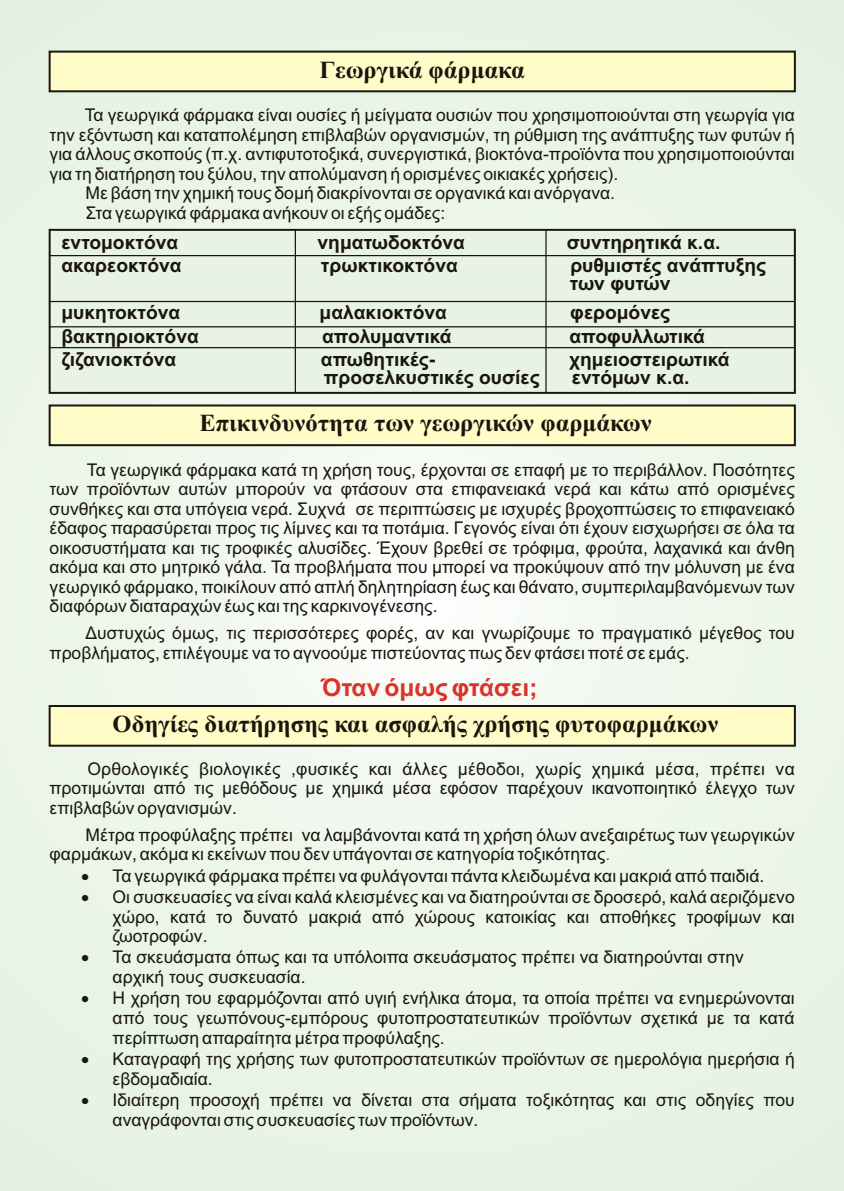
<style>
.page{position:relative;width:844px;height:1191px;background:#fff}
.page>*{position:absolute;margin:0;border:0;box-sizing:border-box;transform-origin:0 0}
.t1{font:700 24.5px "Times New Roman";color:#1a150f}
.t2{font:700 24.5px "Arial";color:#dc3228}
.t3{font:700 19.25px/17.7px "Arial";color:#1a150f}
.t4{font:17.5px/19.6px "Arial";color:#1a150f}
.s1{color:#dc3228}
</style>
<div class="page">
<svg style="left:48px;top:228px;width:748px;height:167px;background:#e1eadb"></svg>
<hr style="left:49px;top:255px;width:745px;height:1px;background:#1a150f">
<hr style="left:49px;top:301px;width:745px;height:1px;background:#1a150f">
<hr style="left:49px;top:326px;width:745px;height:1px;background:#1a150f">
<hr style="left:49px;top:347px;width:745px;height:1px;background:#1a150f">
<hr style="left:294px;top:230px;width:2px;height:163px;background:#1a150f">
<hr style="left:545px;top:230px;width:1px;height:163px;background:#1a150f">
<svg style="left:48px;top:704px;width:748px;height:43px;background:#e8e6b7"></svg>
<svg style="left:48px;top:50px;width:748px;height:43px;background:#e8e5b6"></svg>
<svg style="left:48px;top:403px;width:748px;height:44px;background:#e9e6b8"></svg>
<h1 class="t1" style="left:319px;top:62px;width:207px">Γεωργικά φάρμακα</h1>
<p class="t4" style="left:85px;top:107px;width:711px">Τα γεωργικά φάρμακα είναι ουσίες ή μείγματα ουσιών που χρησιμοποιούνται στη γεωργία για</p>
<p class="t4" style="left:50px;top:126px;width:746px">την εξόντωση και καταπολέμηση επιβλαβών οργανισμών, τη ρύθμιση της ανάπτυξης των φυτών ή</p>
<p class="t4" style="left:50px;top:146px;width:746px">για άλλους σκοπούς (π.χ. αντιφυτοτοξικά, συνεργιστικά, βιοκτόνα-προϊόντα που χρησιμοποιούνται</p>
<p class="t4" style="left:50px;top:165px;width:570px">για τη διατήρηση του ξύλου, την απολύμανση ή ορισμένες οικιακές χρήσεις).</p>
<p class="t4" style="left:85px;top:185px;width:531px">Με βάση την χημική τους δομή διακρίνονται σε οργανικά και ανόργανα.</p>
<p class="t4" style="left:85px;top:204px;width:361px">Στα γεωργικά φάρμακα ανήκουν οι εξής ομάδες:</p>
<p class="t3" style="left:61px;top:235px;width:118px">εντομοκτόνα</p>
<p class="t3" style="left:317px;top:235px;width:149px">νηματωδοκτόνα</p>
<p class="t3" style="left:566px;top:235px;width:155px">συντηρητικά κ.α.</p>
<p class="t3" style="left:61px;top:258px;width:122px">ακαρεοκτόνα</p>
<p class="t3" style="left:321px;top:258px;width:138px">τρωκτικοκτόνα</p>
<p class="t3" style="left:569px;top:258px;width:198px">ρυθμιστές ανάπτυξης των φυτών</p>
<p class="t3" style="left:61px;top:305px;width:120px">μυκητοκτόνα</p>
<p class="t3" style="left:319px;top:305px;width:129px">μαλακιοκτόνα</p>
<p class="t3" style="left:570px;top:305px;width:101px">φερομόνες</p>
<p class="t3" style="left:61px;top:329px;width:139px">βακτηριοκτόνα</p>
<p class="t3" style="left:322px;top:329px;width:131px">απολυμαντικά</p>
<p class="t3" style="left:569px;top:329px;width:137px">αποφυλλωτικά</p>
<p class="t3" style="left:61px;top:352px;width:116px">ζιζανιοκτόνα</p>
<p class="t3" style="left:321px;top:352px;width:116px">απωθητικές-</p>
<p class="t3" style="left:569px;top:352px;width:162px">χημειοστειρωτικά</p>
<p class="t3" style="left:323px;top:370px;width:217px">προσελκυστικές ουσίες</p>
<p class="t3" style="left:571px;top:370px;width:119px">εντόμων κ.α.</p>
<h1 class="t1" style="left:199px;top:414px;width:453px">Επικινδυνότητα των γεωργικών φαρμάκων</h1>
<p class="t4" style="left:50px;top:461px;width:746px;text-align:justify;text-indent:37px">Τα γεωργικά φάρμακα κατά τη χρήση τους, έρχονται σε επαφή με το περιβάλλον. Ποσότητες των προϊόντων αυτών μπορούν να φτάσουν στα επιφανειακά νερά και κάτω από ορισμένες συνθήκες και στα υπόγεια νερά. Συχνά σε περιπτώσεις με ισχυρές βροχοπτώσεις το επιφανειακό έδαφος παρασύρεται προς τις λίμνες και τα ποτάμια. Γεγονός είναι ότι έχουν εισχωρήσει σε όλα τα οικοσυστήματα και τις τροφικές αλυσίδες. Έχουν βρεθεί σε τρόφιμα, φρούτα, λαχανικά και άνθη ακόμα και στο μητρικό γάλα. Τα προβλήματα που μπορεί να προκύψουν από την μόλυνση με ένα γεωργικό φάρμακο, ποικίλουν από απλή δηλητηρίαση έως και θάνατο, συμπεριλαμβανόμενων των διαφόρων διαταραχών έως και της καρκινογένεσης.</p>
<p class="t4" style="left:50px;top:625px;width:746px;text-indent:36px">Δυστυχώς όμως, τις περισσότερες φορές, αν και γνωρίζουμε το πραγματικό μέγεθος του προβλήματος, επιλέγουμε να το αγνοούμε πιστεύοντας πως δεν φτάσει ποτέ σε εμάς.</p>
<h1 class="t2" style="left:321px;top:678px;width:218px">Όταν όμως φτάσει;</h1>
<h1 class="t1" style="left:113px;top:715px;width:607px">Οδηγίες διατήρησης και ασφαλής χρήσης φυτοφαρμάκων</h1>
<p class="t4" style="left:50px;top:760px;width:746px;text-align:justify;text-indent:38px">Ορθολογικές βιολογικές ,φυσικές και άλλες μέθοδοι, χωρίς χημικά μέσα, πρέπει να προτιμώνται από τις μεθόδους με χημικά μέσα εφόσον παρέχουν ικανοποιητικό έλεγχο των επιβλαβών οργανισμών.</p>
<p class="t4" style="left:50px;top:826px;width:746px;text-indent:36px">Μέτρα προφύλαξης πρέπει να λαμβάνονται κατά τη χρήση όλων ανεξαιρέτως των γεωργικών φαρμάκων, ακόμα κι εκείνων που δεν υπάγονται σε κατηγορία τοξικότητας<span class="s1">.</span></p>
<p class="t4" style="left:81px;top:867px;width:684px">• Τα γεωργικά φάρμακα πρέπει να φυλάγονται πάντα κλειδωμένα και μακριά από παιδιά.</p>
<p class="t4" style="left:113px;top:888px;width:683px;text-align:justify;text-indent:-31px">• Οι συσκευασίες να είναι καλά κλεισμένες και να διατηρούνται σε δροσερό, καλά αεριζόμενο χώρο, κατά το δυνατό μακριά από χώρους κατοικίας και αποθήκες τροφίμων και ζωοτροφών.</p>
<p class="t4" style="left:113px;top:949px;width:632px;text-indent:-31px">• Τα σκευάσματα όπως και τα υπόλοιπα σκευάσματος πρέπει να διατηρούνται στην αρχική τους συσκευασία.</p>
<p class="t4" style="left:112px;top:990px;width:683px;text-align:justify;text-indent:-31px">• Η χρήση του εφαρμόζονται από υγιή ενήλικα άτομα, τα οποία πρέπει να ενημερώνονται από τους γεωπόνους-εμπόρους φυτοπροστατευτικών προϊόντων σχετικά με τα κατά περίπτωση απαραίτητα μέτρα προφύλαξης.</p>
<p class="t4" style="left:112px;top:1050px;width:683px;text-indent:-31px">• Καταγραφή της χρήσης των φυτοπροστατευτικών προϊόντων σε ημερολόγια ημερήσια ή εβδομαδιαία.</p>
<p class="t4" style="left:112px;top:1091px;width:683px;text-indent:-31px">• Ιδιαίτερη προσοχή πρέπει να δίνεται στα σήματα τοξικότητας και στις οδηγίες που αναγράφονται στις συσκευασίες των προϊόντων.</p>
</div>
